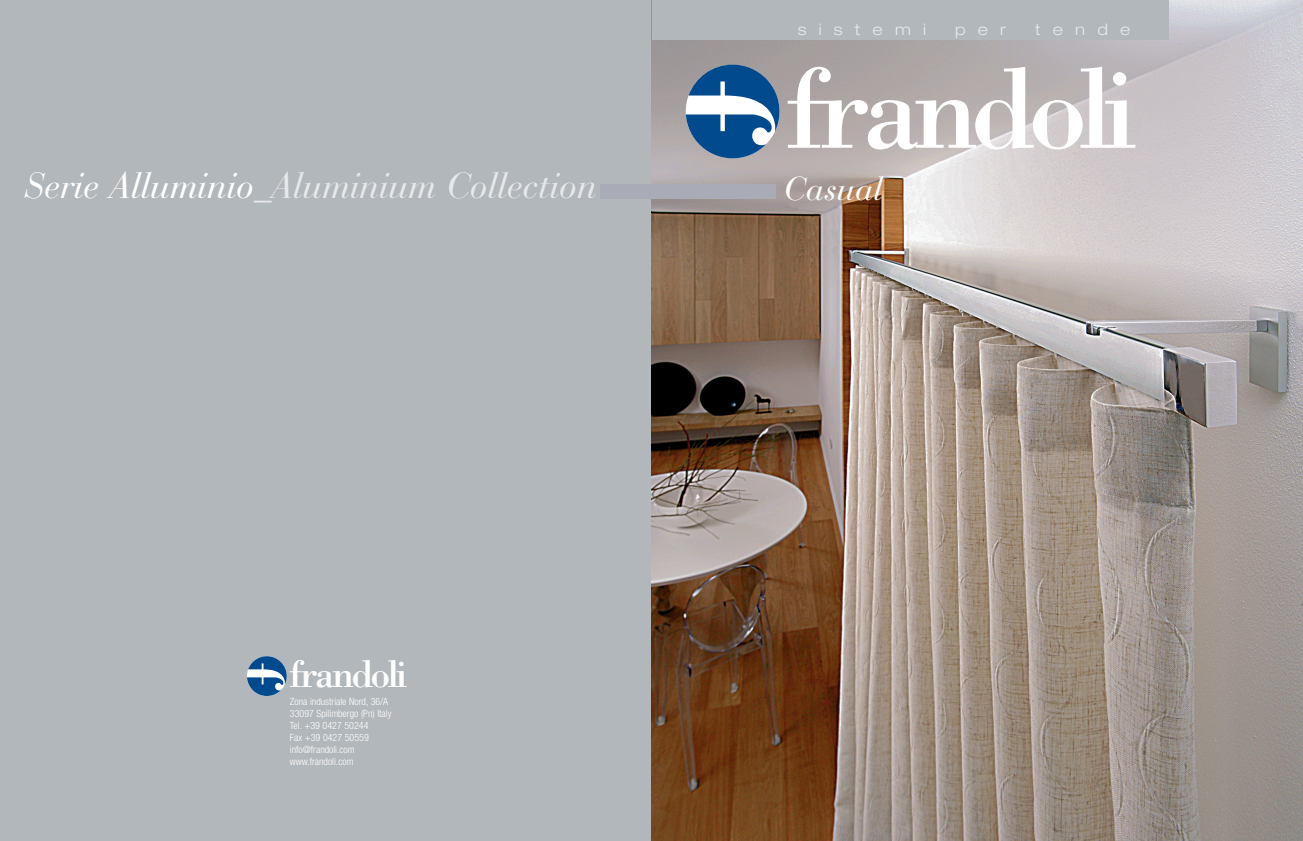
<style>
.page{position:relative;width:1303px;height:841px;background:#fff}
.page>*{position:absolute;margin:0;border:0;box-sizing:border-box;transform-origin:0 0}
.t1{font:118.6px "Bodoni";letter-spacing:-.07em;color:#fff}
.t2{font:39.8px "Bodoni";letter-spacing:-.07em;color:#fff}
.t3{font:italic 36px "Bauer Bodoni";letter-spacing:-.01em;color:#e6e8ea}
.t4{font:italic 33px "Bauer Bodoni";color:#fff}
.t5{font:300 expanded 15.8px "Helvetica Neue";letter-spacing:.77em;color:#e6e8ea}
.t6{font:300 condensed 10px/12px "Helvetica Neue";color:#fff}
.s1{color:#fff}
</style>
<div class="page">
<div style="left:0;top:0;width:652px;height:841px;background:#b2b7bb"></div>
<img style="left:652px;top:0;width:651px;height:841px">
<div style="left:652px;top:0;width:517px;height:40px;background:#b2b7bb"></div>
<div style="left:600px;top:184px;width:175px;height:14px;background:#a9acb6"></div>
<svg style="left:247px;top:656px;width:40px;height:40px"></svg>
<svg style="left:686px;top:65px;width:93px;height:93px"></svg>
<h3 class="t3" style="left:25px;top:172px;width:574px"><span class="s1">Serie Alluminio</span>_Aluminium Collection</h3>
<h2 class="t2" style="left:290px;top:660px;width:119px">frandoli</h2>
<p class="t6" style="left:290px;top:697px;width:103px">Zona industriale Nord, 36/A<br>33097 Spilimbergo (Pn) Italy<br>Tel. +39 0427 50244<br>Fax +39 0427 50559 info@frandoli.com www.frandoli.com</p>
<h3 class="t5" style="left:798px;top:24px;width:129px">sistemi</h3>
<h3 class="t5" style="left:955px;top:24px;width:52px">per</h3>
<h3 class="t5" style="left:1035px;top:24px;width:97px">tende</h3>
<h1 class="t1" style="left:786px;top:67px;width:352px">frandoli</h1>
<h3 class="t4" style="left:784px;top:176px;width:101px">Casual</h3>
</div>
